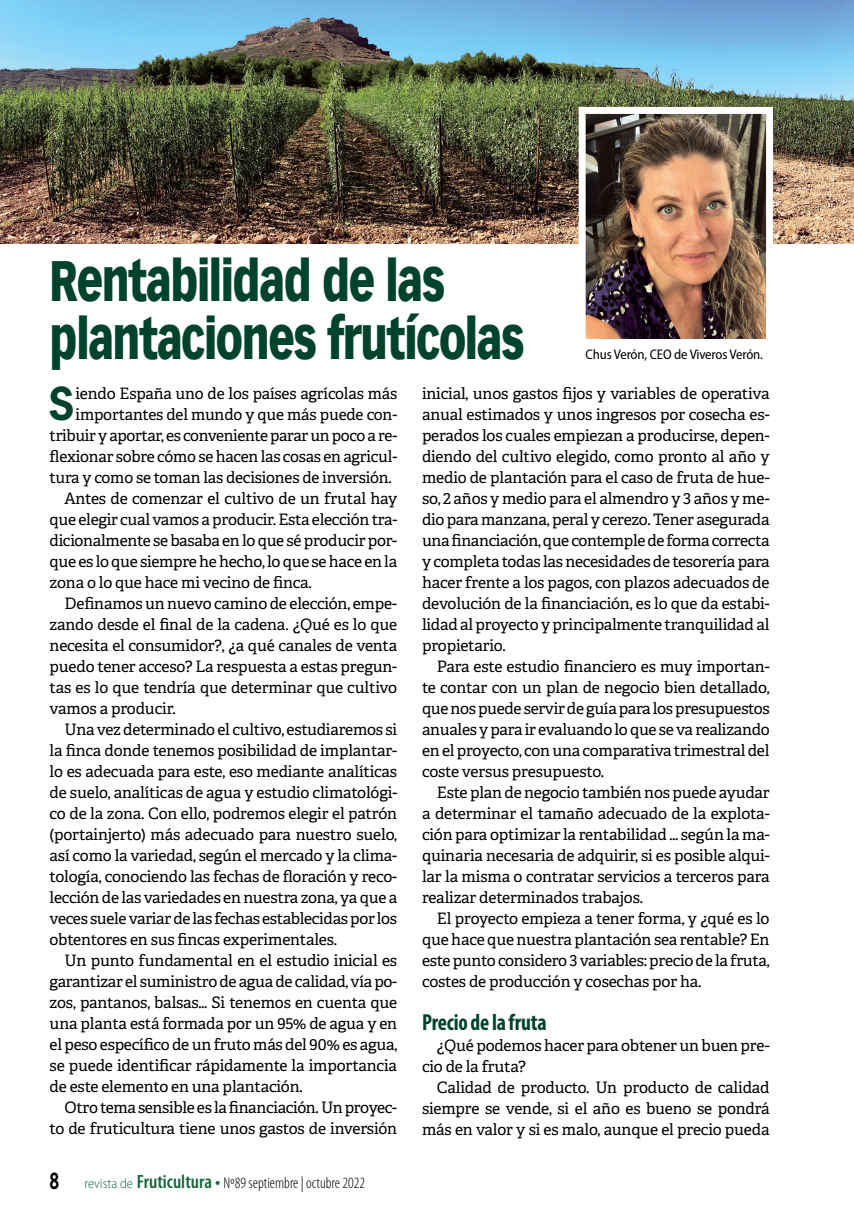
<style>
.page{position:relative;width:854px;height:1216px;background:#fff}
.page>*{position:absolute;margin:0;border:0;box-sizing:border-box;transform-origin:0 0}
.t1{font:900 56px/57.8px "Vectora LT Std";letter-spacing:-.035em;color:#00432c;scale:.75 1}
.t2{font:700 42.7px "News Gothic Std";color:#00432c}
.t3{font:700 condensed 23.28px "Myriad Pro";letter-spacing:-.01em;color:#00432c;scale:.94 1}
.t4{font:15.75px/21px "Adelle";letter-spacing:-.01em;color:#000;text-align:justify}
.t5{font:300 condensed 15.75px "Myriad Pro";color:#000}
.t6{font:semi-condensed 14px "Myriad Pro";letter-spacing:-.01em;color:#000}
.s1{font-family:"News Gothic Std";font-weight:700;font-stretch:normal;font-size:21px}
.s2{font-stretch:semi-condensed;font-size:14px;color:#15673a}
.s3{font-weight:600;font-size:19.25px;color:#15673a}
</style>
<div class="page">
<img style="left:0;top:0;width:853px;height:243px">
<img style="left:586px;top:115px;width:178px;height:223px">
<div style="left:578px;top:107px;width:194px;height:239px;border:7px solid #fff"></div>
<h1 class="t1" style="left:50px;top:251px;width:634px">Rentabilidad de las plantaciones frutícolas</h1>
<p class="t6" style="left:585px;top:346px;width:179px">Chus Verón, CEO de Viveros Verón.</p>
<h2 class="t2" style="left:48px;top:376px;width:28px">S</h2>
<p class="t4" style="left:75px;top:383px;width:323px">iendo España uno de los países agrícolas más</p>
<p class="t4" style="left:75px;top:404px;width:323px">importantes del mundo y que más puede con-</p>
<p class="t4" style="left:50px;top:425px;width:349px">tribuir y aportar, es conveniente parar un poco a re-</p>
<p class="t4" style="left:50px;top:446px;width:349px">flexionar sobre cómo se hacen las cosas en agricul-</p>
<p class="t4" style="left:50px;top:467px;width:343px">tura y como se toman las decisiones de inversión.</p>
<p class="t4" style="left:64px;top:488px;width:334px">Antes de comenzar el cultivo de un frutal hay</p>
<p class="t4" style="left:50px;top:509px;width:349px">que elegir cual vamos a producir. Esta elección tra-</p>
<p class="t4" style="left:50px;top:530px;width:349px">dicionalmente se basaba en lo que sé producir por-</p>
<p class="t4" style="left:50px;top:551px;width:349px">que es lo que siempre he hecho, lo que se hace en la</p>
<p class="t4" style="left:50px;top:572px;width:264px">zona o lo que hace mi vecino de finca.</p>
<p class="t4" style="left:64px;top:593px;width:334px">Definamos un nuevo camino de elección, empe-</p>
<p class="t4" style="left:50px;top:614px;width:349px">zando desde el final de la cadena. ¿Qué es lo que</p>
<p class="t4" style="left:50px;top:635px;width:349px">necesita el consumidor?, ¿a qué canales de venta</p>
<p class="t4" style="left:50px;top:656px;width:349px">puedo tener acceso? La respuesta a estas pregun-</p>
<p class="t4" style="left:50px;top:677px;width:349px">tas es lo que tendría que determinar que cultivo</p>
<p class="t4" style="left:50px;top:698px;width:128px">vamos a producir.</p>
<p class="t4" style="left:64px;top:719px;width:334px">Una vez determinado el cultivo, estudiaremos si</p>
<p class="t4" style="left:50px;top:740px;width:349px">la finca donde tenemos posibilidad de implantar-</p>
<p class="t4" style="left:50px;top:761px;width:349px">lo es adecuada para este, eso mediante analíticas</p>
<p class="t4" style="left:50px;top:782px;width:349px">de suelo, analíticas de agua y estudio climatológi-</p>
<p class="t4" style="left:50px;top:803px;width:349px">co de la zona. Con ello, podremos elegir el patrón</p>
<p class="t4" style="left:50px;top:824px;width:349px">(portainjerto) más adecuado para nuestro suelo,</p>
<p class="t4" style="left:50px;top:845px;width:349px">así como la variedad, según el mercado y la clima-</p>
<p class="t4" style="left:50px;top:866px;width:349px">tología, conociendo las fechas de floración y reco-</p>
<p class="t4" style="left:50px;top:887px;width:349px">lección de las variedades en nuestra zona, ya que a</p>
<p class="t4" style="left:50px;top:908px;width:349px">veces suele variar de las fechas establecidas por los</p>
<p class="t4" style="left:50px;top:929px;width:289px">obtentores en sus fincas experimentales.</p>
<p class="t4" style="left:64px;top:950px;width:334px">Un punto fundamental en el estudio inicial es</p>
<p class="t4" style="left:50px;top:971px;width:349px">garantizar el suministro de agua de calidad, vía po-</p>
<p class="t4" style="left:50px;top:992px;width:349px">zos, pantanos, balsas… Si tenemos en cuenta que</p>
<p class="t4" style="left:50px;top:1013px;width:349px">una planta está formada por un 95% de agua y en</p>
<p class="t4" style="left:50px;top:1034px;width:349px">el peso específico de un fruto más del 90% es agua,</p>
<p class="t4" style="left:50px;top:1055px;width:349px">se puede identificar rápidamente la importancia</p>
<p class="t4" style="left:50px;top:1076px;width:254px">de este elemento en una plantación.</p>
<p class="t4" style="left:64px;top:1097px;width:334px">Otro tema sensible es la financiación. Un proyec-</p>
<p class="t4" style="left:50px;top:1118px;width:349px">to de fruticultura tiene unos gastos de inversión</p>
<p class="t5" style="left:50px;top:1174px;width:317px"><span class="s1">8</span> <span class="s2">revista de</span> <span class="s3">Fruticultura •</span> Nº89 septiembre | octubre 2022</p>
<p class="t4" style="left:422px;top:383px;width:349px">inicial, unos gastos fijos y variables de operativa anual estimados y unos ingresos por cosecha es&shy;perados los cuales empiezan a producirse, depen&shy;diendo del cultivo elegido, como pronto al año y medio de plantación para el caso de fruta de hue&shy;so, 2 años y medio para el almendro y 3 años y me&shy;dio para manzana, peral y cerezo. Tener asegurada una financiación, que contemple de forma correcta y completa todas las necesidades de tesorería para hacer frente a los pagos, con plazos adecuados de devolución de la financiación, es lo que da estabi&shy;lidad al proyecto y principalmente tranquilidad al propietario.</p>
<p class="t4" style="left:422px;top:656px;width:349px;text-indent:15px">Para este estudio financiero es muy importan&shy;te contar con un plan de negocio bien detallado, que nos puede servir de guía para los presupuestos anuales y para ir evaluando lo que se va realizando en el proyecto, con una comparativa trimestral del coste versus presupuesto.</p>
<p class="t4" style="left:422px;top:782px;width:349px;text-indent:15px">Este plan de negocio también nos puede ayudar a determinar el tamaño adecuado de la explota&shy;ción para optimizar la rentabilidad … según la ma&shy;quinaria necesaria de adquirir, si es posible alqui&shy;lar la misma o contratar servicios a terceros para realizar determinados trabajos.</p>
<p class="t4" style="left:422px;top:908px;width:349px;text-indent:15px">El proyecto empieza a tener forma, y ¿qué es lo que hace que nuestra plantación sea rentable? En este punto considero 3 variables: precio de la fruta, costes de producción y cosechas por ha.</p>
<h3 class="t3" style="left:422px;top:1007px;width:134px">Precio de la fruta</h3>
<p class="t4" style="left:422px;top:1034px;width:349px;text-indent:15px">¿Qué podemos hacer para obtener un buen pre&shy;cio de la fruta?</p>
<p class="t4" style="left:422px;top:1076px;width:349px;text-indent:15px">Calidad de producto. Un producto de calidad siempre se vende, si el año es bueno se pondrá más en valor y si es malo, aunque el precio pueda</p>
</div>
